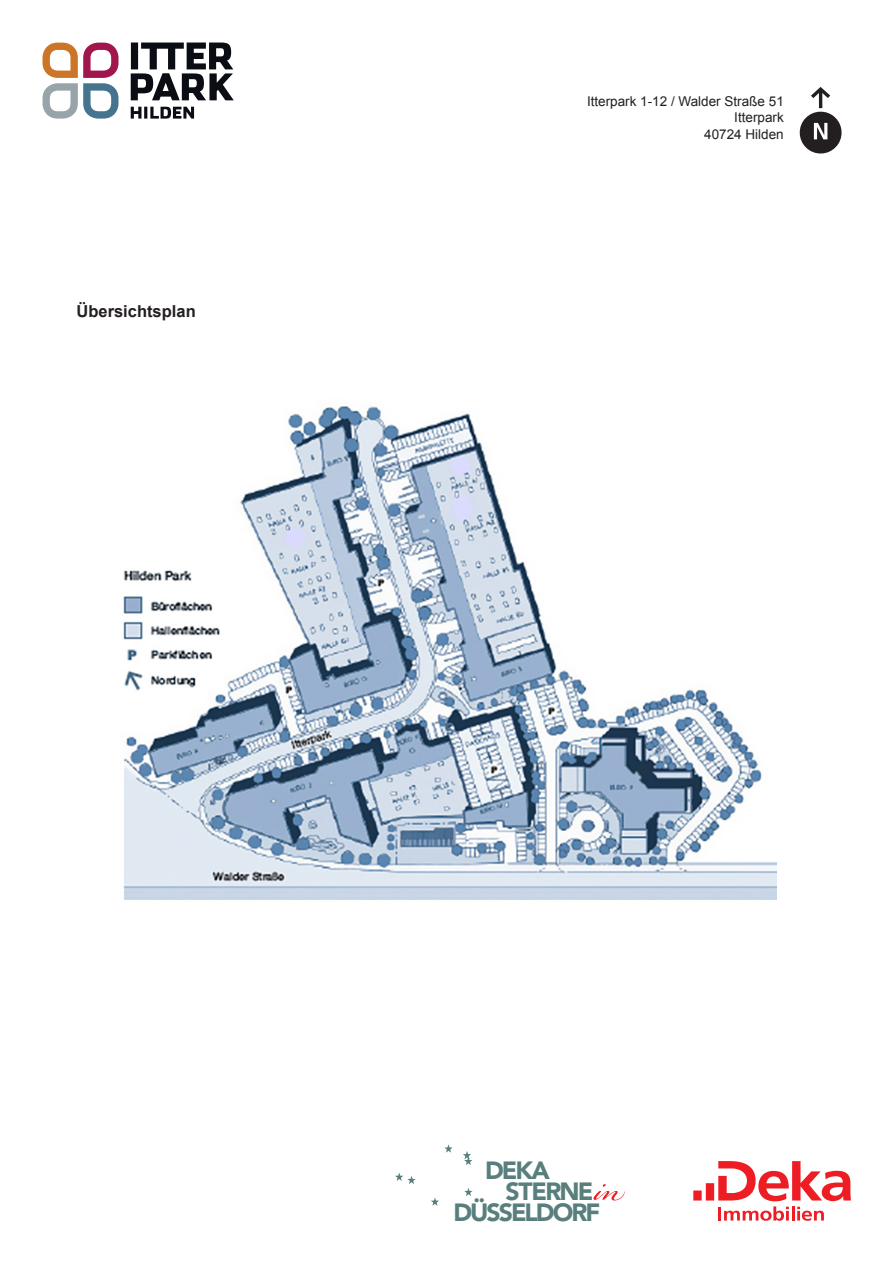
<style>
.page{position:relative;width:893px;height:1263px;background:#fff}
.page>*{position:absolute;margin:0;border:0;box-sizing:border-box;transform-origin:0 0}
.t1{font:900 24.75px "Avenir LT";letter-spacing:-.08em;color:#587f7d}
.t2{font:700 16.5px "Arial";color:#231f20}
.t3{font:13.5px/16.5px "Arial";color:#231f20;text-align:right}
</style>
<div class="page">
<img style="left:123px;top:403px;width:653px;height:497px">
<svg style="left:693px;top:1161px;width:158px;height:60px"></svg>
<svg style="left:431px;top:1198px;width:8px;height:8px"></svg>
<svg style="left:444px;top:1144px;width:9px;height:9px"></svg>
<svg style="left:464px;top:1188px;width:9px;height:8px"></svg>
<svg style="left:395px;top:1173px;width:21px;height:11px"></svg>
<svg style="left:463px;top:1151px;width:9px;height:14px"></svg>
<svg style="left:799px;top:87px;width:43px;height:67px"></svg>
<svg style="left:43px;top:43px;width:76px;height:76px"></svg>
<svg style="left:131px;top:107px;width:63px;height:12px"></svg>
<svg style="left:131px;top:43px;width:103px;height:57px"></svg>
<p class="t2" style="left:77px;top:300px;width:121px">Übersichtsplan</p>
<p class="t3" style="left:587px;top:93px;width:198px">Itterpark 1-12 / Walder Straße 51<br>Itterpark<br>40724 Hilden</p>
<h1 class="t1" style="left:485px;top:1155px;width:66px">DEKA</h1>
<h1 class="t1" style="left:505px;top:1177px;width:89px">STERNE</h1>
<h1 class="t1" style="left:453px;top:1197px;width:173px">DÜSSELDORF<sup>in</sup></h1>
</div>
